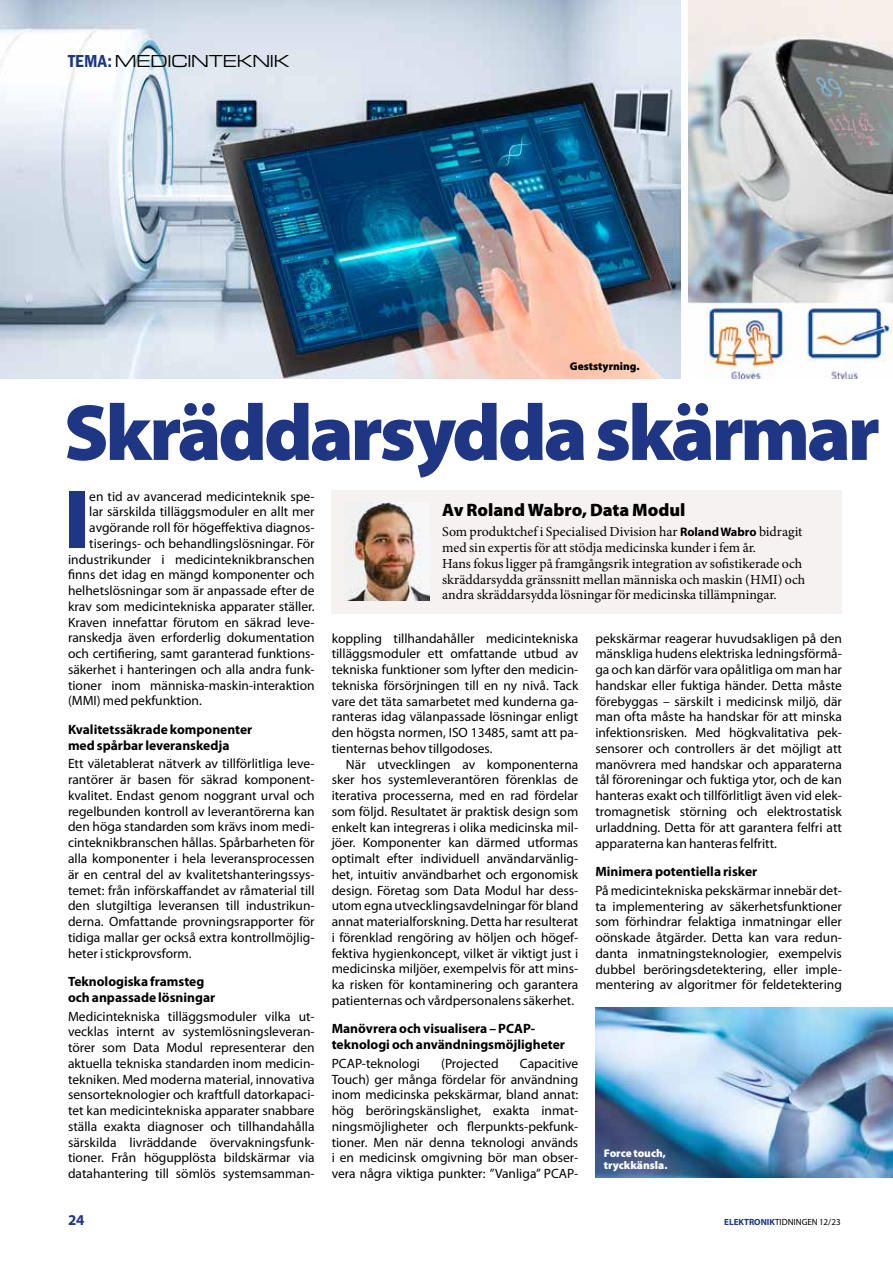
<style>
.page{position:relative;width:893px;height:1263px;background:#fff}
.page>*{position:absolute;margin:0;border:0;box-sizing:border-box;transform-origin:0 0}
.t1{font:900 83.55px "Myriad Pro";color:#1f3685}
.t2{font:900 80.25px "Myriad Pro";letter-spacing:-.04em;color:#1f3685}
.t3{font:900 18px "Myriad Pro";color:#000}
.t4{font:18px "Eurostile Ext";letter-spacing:-.045em;color:#000}
.t5{font:700 15px "Myriad Pro";color:#1f3685}
.t6{font:13.8px/15.8px "Minion Pro";color:#000}
.t7{font:13.5px/15.8px "Myriad Pro";color:#000;text-align:justify}
.t8{font:700 13.5px/15.8px "Myriad Pro";color:#000}
.t9{font:900 11.25px/12px "Myriad Pro";color:#fff}
.t10{font:900 11.25px "Myriad Pro";color:#000}
.t11{font:9px "Myriad Pro";color:#000}
.s1{font-family:"Franklin Gothic URW Con Dem";color:#1f3685}
.s2{font-family:"Myriad Pro";font-weight:700;font-size:12.3px}
.s3{font-weight:700;color:#1f3685}
</style>
<div class="page">
<div style="left:332px;top:490px;width:510px;height:123px;background:#f5f2f1"></div>
<img style="left:344px;top:503px;width:85px;height:98px">
<img style="left:0;top:0;width:680px;height:378px">
<img style="left:689px;top:0;width:204px;height:378px">
<img style="left:595px;top:1008px;width:298px;height:170px">
<h3 class="t4" style="left:68px;top:49px;width:223px"><span class="s1">TEMA:</span> MEDICINTEKNIK</h3>
<p class="t10" style="left:570px;top:360px;width:71px">Geststyrning.</p>
<h2 class="t2" style="left:64px;top:387px;width:818px">Skräddarsydda skärmar</h2>
<h3 class="t3" style="left:442px;top:500px;width:245px">Av Roland Wabro, Data Modul</h3>
<p class="t6" style="left:442px;top:524px;width:365px">Som produktchef i Specialised Division har <span class="s2">Roland Wabro</span> bidragit med sin expertis för att stödja medicinska kunder i fem år.<br>Hans fokus ligger på framgångsrik integration av sofistikerade och skräddarsydda gränssnitt mellan människa och maskin (HMI) och andra skräddarsydda lösningar för medicinska tillämpningar.</p>
<h1 class="t1" style="left:64px;top:472px;width:27px">I</h1>
<p class="t7" style="left:89px;top:488px;width:227px">en tid av avancerad medicinteknik spe-</p>
<p class="t7" style="left:89px;top:504px;width:227px">lar särskilda tilläggsmoduler en allt mer</p>
<p class="t7" style="left:89px;top:519px;width:227px">avgörande roll för högeffektiva diagnos-</p>
<p class="t7" style="left:89px;top:535px;width:227px">tiserings- och behandlingslösningar. För</p>
<p class="t7" style="left:68px;top:551px;width:248px">industrikunder i medicinteknikbranschen</p>
<p class="t7" style="left:68px;top:567px;width:248px">finns det idag en mängd komponenter och</p>
<p class="t7" style="left:68px;top:582px;width:248px">helhetslösningar som är anpassade efter de</p>
<p class="t7" style="left:68px;top:598px;width:248px">krav som medicintekniska apparater ställer.</p>
<p class="t7" style="left:68px;top:614px;width:248px">Kraven innefattar förutom en säkrad leve-</p>
<p class="t7" style="left:68px;top:630px;width:248px">ranskedja även erforderlig dokumentation</p>
<p class="t7" style="left:68px;top:645px;width:248px">och certifiering, samt garanterad funktions-</p>
<p class="t7" style="left:68px;top:661px;width:248px">säkerhet i hanteringen och alla andra funk-</p>
<p class="t7" style="left:68px;top:677px;width:248px">tioner inom människa-maskin-interaktion</p>
<p class="t7" style="left:68px;top:693px;width:135px">(MMI) med pekfunktion.</p>
<p class="t8" style="left:68px;top:721px;width:186px">Kvalitetssäkrade komponenter med spårbar leveranskedja</p>
<p class="t7" style="left:68px;top:756px;width:248px">Ett väletablerat nätverk av tillförlitliga leve&shy;rantörer är basen för säkrad komponent&shy;kvalitet. Endast genom noggrant urval och regelbunden kontroll av leverantörerna kan den höga standarden som krävs inom medi&shy;cinteknikbranschen hållas. Spårbarheten för alla komponenter i hela leveransprocessen är en central del av kvalitetshanteringssys&shy;temet: från införskaffandet av råmaterial till den slutgiltiga leveransen till industrikun&shy;derna. Omfattande provningsrapporter för tidiga mallar ger också extra kontrollmöjlig&shy;heter i stickprovsform.</p>
<p class="t8" style="left:68px;top:973px;width:149px">Teknologiska framsteg och anpassade lösningar</p>
<p class="t7" style="left:68px;top:1008px;width:248px">Medicintekniska tilläggsmoduler vilka ut&shy;vecklas internt av systemlösningsleveran&shy;törer som Data Modul representerar den aktuella tekniska standarden inom medicin&shy;tekniken. Med moderna material, innovativa sensorteknologier och kraftfull datorkapaci&shy;tet kan medicintekniska apparater snabbare ställa exakta diagnoser och tillhandahålla särskilda livräddande övervakningsfunk&shy;tioner. Från högupplösta bildskärmar via datahantering till sömlös systemsamman-</p>
<p class="t7" style="left:332px;top:630px;width:248px">koppling tillhandahåller medicintekniska tilläggsmoduler ett omfattande utbud av tekniska funktioner som lyfter den medicin&shy;tekniska försörjningen till en ny nivå. Tack vare det täta samarbetet med kunderna ga&shy;ranteras idag välanpassade lösningar enligt den högsta normen, ISO 13485, samt att pa&shy;tienternas behov tillgodoses.</p>
<p class="t7" style="left:332px;top:756px;width:248px;text-indent:14px">När utvecklingen av komponenterna sker hos systemleverantören förenklas de iterativa processerna, med en rad fördelar som följd. Resultatet är praktisk design som enkelt kan integreras i olika medicinska mil&shy;jöer. Komponenter kan därmed utformas optimalt efter individuell användarvänlig&shy;het, intuitiv användbarhet och ergonomisk design. Företag som Data Modul har dess&shy;utom egna utvecklingsavdelningar för bland annat materialforskning. Detta har resulterat i förenklad rengöring av höljen och högef&shy;fektiva hygienkoncept, vilket är viktigt just i medicinska miljöer, exempelvis för att mins&shy;ka risken för kontaminering och garantera patienternas och vårdpersonalens säkerhet.</p>
<p class="t8" style="left:332px;top:1020px;width:235px">Manövrera och visualisera – PCAP&shy;teknologi och användningsmöjligheter</p>
<p class="t7" style="left:332px;top:1055px;width:90px">PCAP-teknologi</p>
<p class="t7" style="left:441px;top:1055px;width:59px">(Projected</p>
<p class="t7" style="left:595px;top:630px;width:248px">pekskärmar reagerar huvudsakligen på den mänskliga hudens elektriska ledningsförmå&shy;ga och kan därför vara opålitliga om man har handskar eller fuktiga händer. Detta måste förebyggas – särskilt i medicinsk miljö, där man ofta måste ha handskar för att minska infektionsrisken. Med högkvalitativa pek&shy;sensorer och controllers är det möjligt att manövrera med handskar och apparaterna tål föroreningar och fuktiga ytor, och de kan hanteras exakt och tillförlitligt även vid elek&shy;tromagnetisk störning och elektrostatisk urladdning. Detta för att garantera felfri att apparaterna kan hanteras felfritt.</p>
<p class="t8" style="left:595px;top:863px;width:163px">Minimera potentiella risker</p>
<p class="t7" style="left:595px;top:882px;width:248px">På medicintekniska pekskärmar innebär det&shy;ta implementering av säkerhetsfunktioner som förhindrar felaktiga inmatningar eller oönskade åtgärder. Detta kan vara redun&shy;danta inmatningsteknologier, exempelvis dubbel beröringsdetektering, eller imple&shy;mentering av algoritmer för feldetektering</p>
<p class="t7" style="left:332px;top:1055px;width:248px;text-indent:188px">Capacitive Touch) ger många fördelar för användning inom medicinska pekskärmar, bland annat: hög beröringskänslighet, exakta inmat&shy;ningsmöjligheter och flerpunkts-pekfunk&shy;tioner. Men när denna teknologi används i en medicinsk omgivning bör man obser&shy;vera några viktiga punkter: ”Vanliga” PCAP-</p>
<p class="t9" style="left:604px;top:1147px;width:65px">Force touch, tryckkänsla.</p>
<p class="t5" style="left:68px;top:1210px;width:18px">24</p>
<p class="t11" style="left:724px;top:1216px;width:118px"><span class="s3">ELEKTRONIK</span>TIDNINGEN 12/23</p>
</div>
